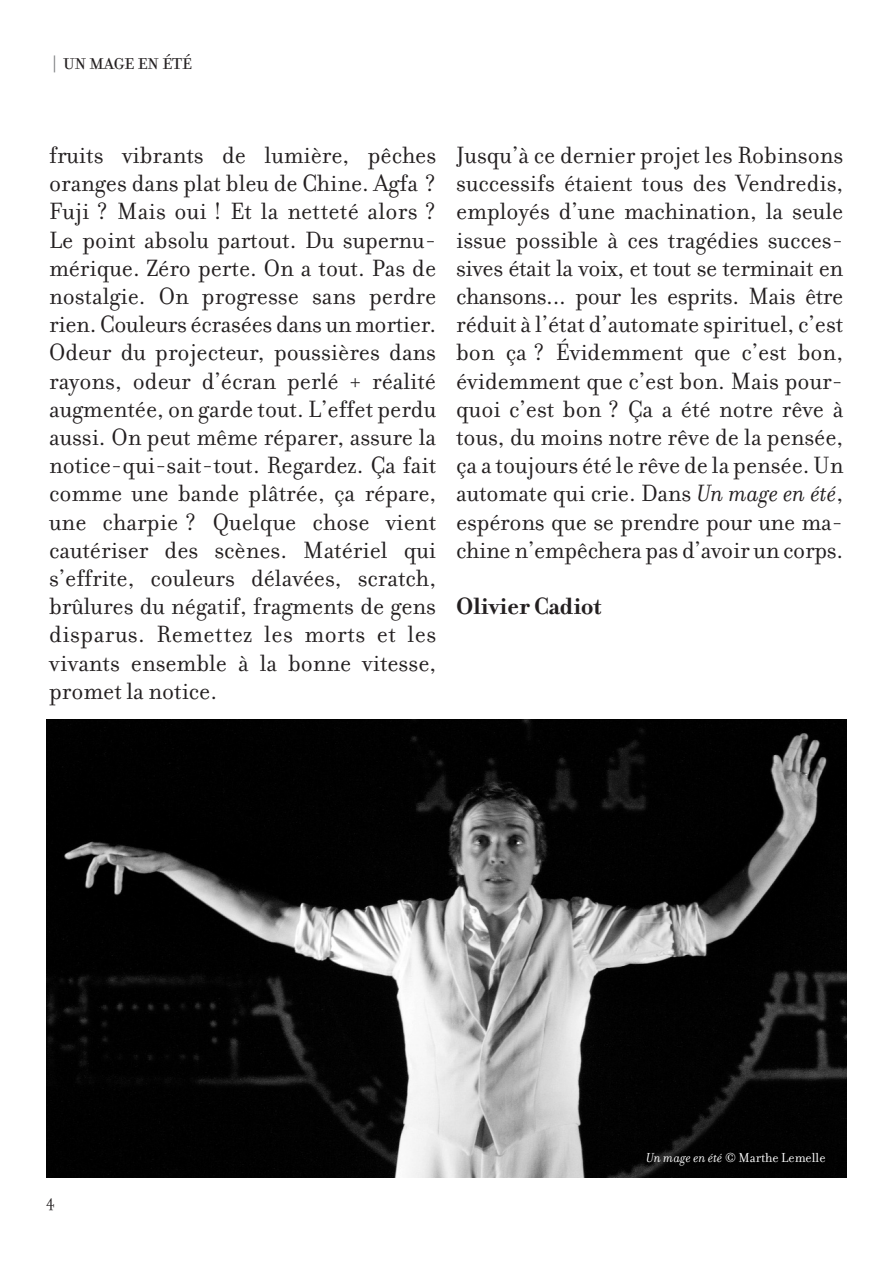
<style>
.page{position:relative;width:893px;height:1263px;background:#fff}
.page>*{position:absolute;margin:0;border:0;box-sizing:border-box;transform-origin:0 0}
.t1{font:25.35px/28.2px "Filosofia";letter-spacing:-.005em;color:#231f20;text-align:justify}
.t2{font:700 25.35px "Filosofia";color:#231f20}
.t3{font:16.95px "Filosofia Unicase";color:#231f20}
.t4{font:16.95px "Filosofia";color:#231f20}
.t5{font:14.1px "Filosofia";color:#fff}
.s1{font-style:italic}
</style>
<div class="page">
<img style="left:46px;top:719px;width:800px;height:459px">
<p class="t3" style="left:63px;top:54px;width:130px">UN MAGE EN ÉTÉ</p>
<p class="t1" style="left:49px;top:144px;width:388px">fruits vibrants de lumière, pêches oranges dans plat bleu de Chine. Agfa ?<br>Fuji ? Mais oui ! Et la netteté alors ?<br>Le point absolu partout. Du supernu&shy;mérique. Zéro perte. On a tout. Pas de nostalgie. On progresse sans perdre rien. Couleurs écrasées dans un mortier.<br>Odeur du projecteur, poussières dans rayons, odeur d’écran perlé + réalité augmentée, on garde tout. L’effet perdu aussi. On peut même réparer, assure la notice-qui-sait-tout. Regardez. Ça fait comme une bande plâtrée, ça répare, une charpie ? Quelque chose vient cautériser des scènes. Matériel qui s’effrite, couleurs délavées, scratch, brûlures du négatif, fragments de gens disparus. Remettez les morts et les vivants ensemble à la bonne vitesse, promet la notice.</p>
<p class="t1" style="left:456px;top:144px;width:388px">Jusqu’à ce dernier projet les Robinsons successifs étaient tous des Vendredis, employés d’une machination, la seule issue possible à ces tragédies succes&shy;sives était la voix, et tout se terminait en chansons... pour les esprits. Mais être réduit à l’état d’automate spirituel, c’est bon ça ? Évidemment que c’est bon, évidemment que c’est bon. Mais pour&shy;quoi c’est bon ? Ça a été notre rêve à tous, du moins notre rêve de la pensée, ça a toujours été le rêve de la pensée. Un automate qui crie. Dans <span class="s1">Un mage en été</span>, espérons que se prendre pour une ma&shy;chine n’empêchera pas d’avoir un corps.</p>
<p class="t2" style="left:456px;top:598px;width:147px">Olivier Cadiot</p>
<p class="t4" style="left:46px;top:1195px;width:10px">4</p>
<p class="t5" style="left:646px;top:1153px;width:181px"><span class="s1">Un mage en été</span> © Marthe Lemelle</p>
</div>
